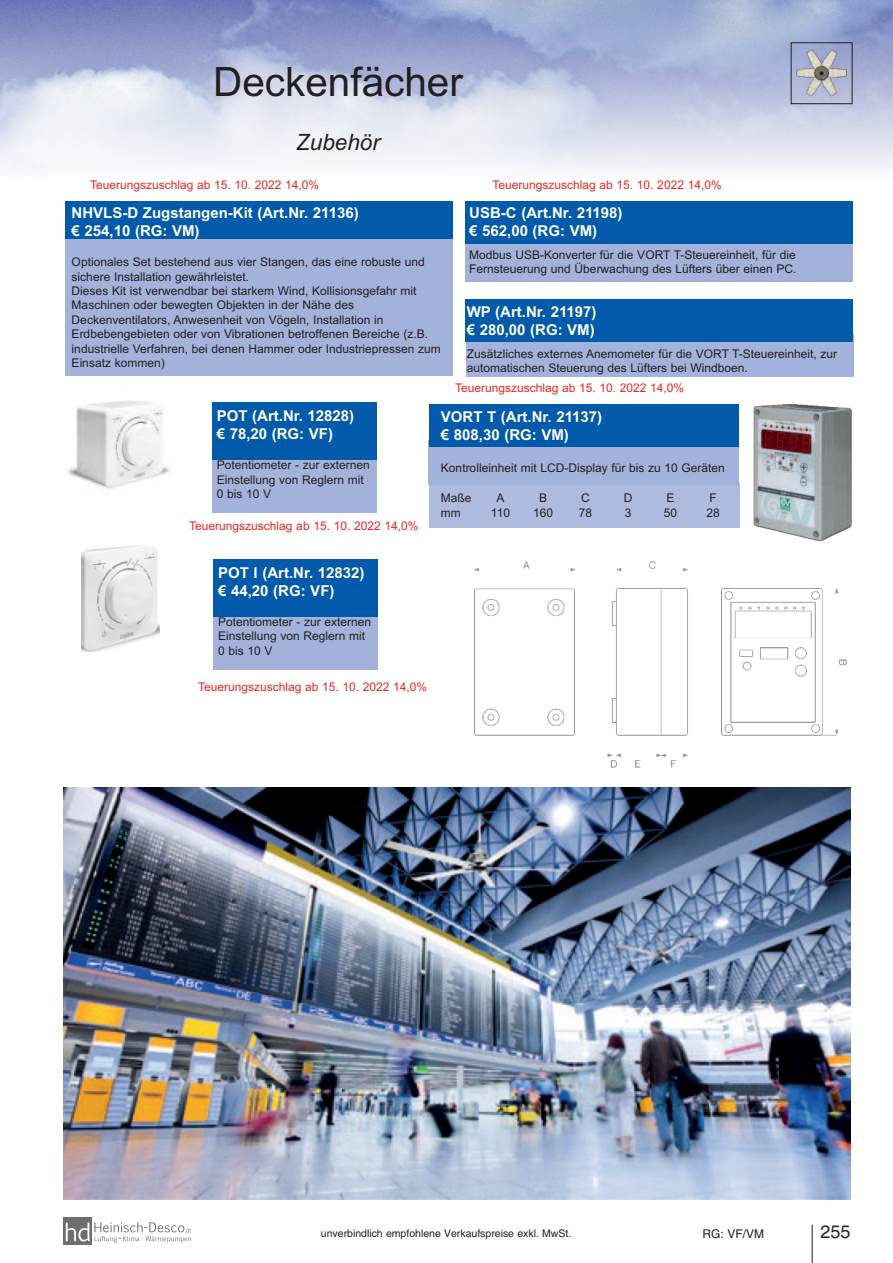
<style>
.page{position:relative;width:893px;height:1263px;background:#fff}
.page>*{position:absolute;margin:0;border:0;box-sizing:border-box;transform-origin:0 0}
.t1{font:40.5px "Arial";color:#231f20}
.t2{font:italic 22.5px "Arial";color:#231f20}
.t3{font:18px "Helvetica";color:#231f20}
.t4{font:700 15px/18px "Arial";color:#fff}
.t5{font:12px/14.4px "Arial";color:#231f20}
.t6{font:12px "Arial";color:#ec2724}
.t7{font:12px "Helvetica";color:#231f20}
.t8{font:10.5px "Helvetica";color:#231f20}
</style>
<div class="page">
<div style="left:429px;top:483px;width:310px;height:45px;background:#aebade"></div>
<div style="left:465px;top:237px;width:387px;height:45px;background:#a3b2da"></div>
<div style="left:466px;top:334px;width:388px;height:42px;background:#a3b2da"></div>
<div style="left:465px;top:202px;width:388px;height:42px;background:#015aaa"></div>
<hr style="left:812px;top:1225px;width:1px;height:38px;background:#231f20">
<div style="left:64px;top:1217px;width:28px;height:28px;background:#6b6f70"></div>
<svg style="left:66px;top:1222px;width:125px;height:20px"></svg>
<img style="left:474px;top:561px;width:373px;height:207px">
<img style="left:753px;top:403px;width:99px;height:139px">
<img style="left:82px;top:545px;width:77px;height:106px">
<img style="left:67px;top:400px;width:104px;height:93px">
<div style="left:65px;top:239px;width:388px;height:137px;background:#a3b2da"></div>
<div style="left:65px;top:201px;width:388px;height:38px;background:#015aaa"></div>
<div style="left:465px;top:300px;width:388px;height:42px;background:#015aaa"></div>
<div style="left:212px;top:452px;width:164px;height:61px;background:#a3b2da"></div>
<div style="left:212px;top:403px;width:165px;height:57px;background:#015aaa"></div>
<div style="left:429px;top:440px;width:310px;height:45px;background:#a3b2da"></div>
<div style="left:429px;top:405px;width:310px;height:42px;background:#015aaa"></div>
<img style="left:63px;top:787px;width:787px;height:412px">
<div style="left:214px;top:608px;width:164px;height:61px;background:#a3b2da"></div>
<div style="left:214px;top:559px;width:164px;height:57px;background:#015aaa"></div>
<svg style="left:0;top:0;width:893px;height:170px;background:#bdc4df"></svg>
<img style="left:796px;top:49px;width:52px;height:49px">
<h1 class="t1" style="left:213px;top:58px;width:251px">Deckenfächer</h1>
<h2 class="t2" style="left:296px;top:129px;width:85px">Zubehör</h2>
<p class="t6" style="left:90px;top:178px;width:231px">Teuerungszuschlag ab 15. 10. 2022 14,0%</p>
<p class="t6" style="left:493px;top:178px;width:231px">Teuerungszuschlag ab 15. 10. 2022 14,0%</p>
<p class="t4" style="left:72px;top:204px;width:289px">NHVLS-D Zugstangen-Kit (Art.Nr. 21136) € 254,10 (RG: VM)</p>
<p class="t5" style="left:72px;top:255px;width:371px">Optionales Set bestehend aus vier Stangen, das eine robuste und sichere Installation gewährleistet.<br>Dieses Kit ist verwendbar bei starkem Wind, Kollisionsgefahr mit Maschinen oder bewegten Objekten in der Nähe des Deckenventilators, Anwesenheit von Vögeln, Installation in Erdbebengebieten oder von Vibrationen betroffenen Bereiche (z.B. industrielle Verfahren, bei denen Hammer oder Industriepressen zum Einsatz kommen)</p>
<p class="t4" style="left:469px;top:204px;width:155px">USB-C (Art.Nr. 21198) € 562,00 (RG: VM)</p>
<p class="t5" style="left:469px;top:248px;width:329px">Modbus USB-Konverter für die VORT T-Steuereinheit, für die<br>Fernsteuerung und Überwachung des Lüfters über einen PC.</p>
<p class="t4" style="left:467px;top:303px;width:131px">WP (Art.Nr. 21197) € 280,00 (RG: VM)</p>
<p class="t5" style="left:467px;top:346px;width:372px">Zusätzliches externes Anemometer für die VORT T-Steuereinheit, zur automatischen Steuerung des Lüfters bei Windboen.</p>
<p class="t6" style="left:455px;top:381px;width:231px">Teuerungszuschlag ab 15. 10. 2022 14,0%</p>
<p class="t4" style="left:217px;top:407px;width:139px">POT (Art.Nr. 12828) € 78,20 (RG: VF)</p>
<p class="t5" style="left:217px;top:458px;width:155px">Potentiometer - zur externen<br>Einstellung von Reglern mit<br>0 bis 10 V</p>
<p class="t6" style="left:189px;top:519px;width:231px">Teuerungszuschlag ab 15. 10. 2022 14,0%</p>
<p class="t4" style="left:218px;top:563px;width:148px">POT I (Art.Nr. 12832) € 44,20 (RG: VF)</p>
<p class="t5" style="left:218px;top:614px;width:155px">Potentiometer - zur externen<br>Einstellung von Reglern mit<br>0 bis 10 V</p>
<p class="t6" style="left:198px;top:680px;width:231px">Teuerungszuschlag ab 15. 10. 2022 14,0%</p>
<p class="t4" style="left:441px;top:408px;width:163px">VORT T (Art.Nr. 21137) € 808,30 (RG: VM)</p>
<p class="t5" style="left:441px;top:461px;width:285px">Kontrolleinheit mit LCD-Display für bis zu 10 Geräten</p>
<p class="t5" style="left:441px;top:491px;width:32px">Maße</p>
<p class="t5" style="left:496px;top:491px;width:10px">A</p>
<p class="t5" style="left:539px;top:491px;width:10px">B</p>
<p class="t5" style="left:581px;top:491px;width:10px">C</p>
<p class="t5" style="left:624px;top:491px;width:10px">D</p>
<p class="t5" style="left:667px;top:491px;width:10px">E</p>
<p class="t5" style="left:709px;top:491px;width:9px">F</p>
<p class="t5" style="left:441px;top:505px;width:21px">mm</p>
<p class="t5" style="left:491px;top:505px;width:21px">110</p>
<p class="t5" style="left:533px;top:505px;width:22px">160</p>
<p class="t5" style="left:579px;top:505px;width:15px">78</p>
<p class="t5" style="left:625px;top:505px;width:8px">3</p>
<p class="t5" style="left:664px;top:505px;width:15px">50</p>
<p class="t5" style="left:706px;top:505px;width:15px">28</p>
<p class="t8" style="left:321px;top:1227px;width:252px">unverbindlich empfohlene Verkaufspreise exkl. MwSt.</p>
<p class="t7" style="left:703px;top:1227px;width:63px">RG: VF/VM</p>
<h3 class="t3" style="left:820px;top:1221px;width:32px">255</h3>
</div>
